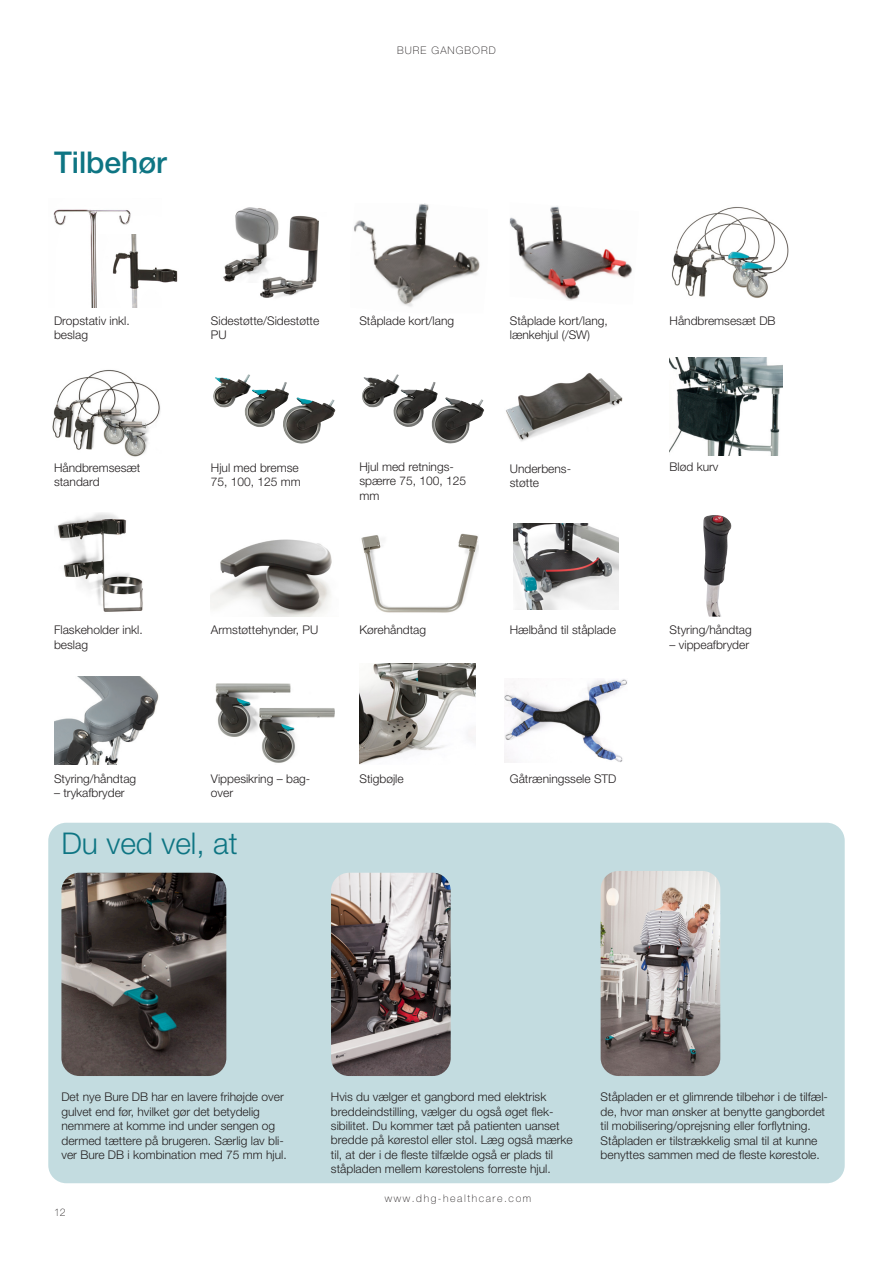
<style>
.page{position:relative;width:893px;height:1263px;background:#fff}
.page>*{position:absolute;margin:0;border:0;box-sizing:border-box;transform-origin:0 0}
.t1{font:300 30px "Helvetica Neue LT Std";color:#0e7583}
.t2{font:500 30px "Helvetica Neue LT Std";color:#0e7583}
.t3{font:300 12px/14.4px "Helvetica Neue LT Std";color:#231f20}
.t4{font:100 10.5px "Helvetica Neue LT Std";letter-spacing:.15em;color:#231f20}
.t5{font:100 10.5px "Helvetica Neue LT Std";letter-spacing:.1em;color:#231f20}
</style>
<div class="page">
<img style="left:53px;top:209px;width:85px;height:99px">
<img style="left:99px;top:234px;width:79px;height:73px">
<img style="left:223px;top:207px;width:47px;height:75px">
<img style="left:354px;top:203px;width:126px;height:104px">
<img style="left:510px;top:206px;width:122px;height:95px">
<img style="left:215px;top:374px;width:34px;height:17px">
<img style="left:363px;top:374px;width:34px;height:19px">
<img style="left:506px;top:373px;width:117px;height:68px">
<img style="left:670px;top:357px;width:112px;height:98px">
<img style="left:57px;top:513px;width:86px;height:99px">
<img style="left:211px;top:539px;width:121px;height:78px">
<img style="left:361px;top:533px;width:118px;height:80px">
<img style="left:703px;top:515px;width:29px;height:102px">
<img style="left:215px;top:683px;width:119px;height:80px">
<img style="left:54px;top:676px;width:105px;height:89px">
<img style="left:359px;top:663px;width:116px;height:102px">
<img style="left:505px;top:679px;width:122px;height:84px">
<div style="left:48px;top:823px;width:797px;height:360px;background:#c3dce0;border-radius:18px"></div>
<img style="left:514px;top:523px;width:104px;height:87px">
<img style="left:252px;top:212px;width:67px;height:86px">
<img style="left:671px;top:207px;width:118px;height:91px">
<img style="left:52px;top:370px;width:80px;height:68px">
<img style="left:73px;top:380px;width:87px;height:77px">
<img style="left:61px;top:873px;width:165px;height:203px">
<img style="left:331px;top:873px;width:120px;height:203px">
<img style="left:601px;top:871px;width:119px;height:205px">
<p class="t2" style="left:54px;top:145px;width:114px">Tilbehør</p>
<p class="t5" style="left:397px;top:44px;width:100px">BURE GANGBORD</p>
<p class="t3" style="left:54px;top:313px;width:77px">Dropstativ inkl. beslag</p>
<p class="t3" style="left:211px;top:313px;width:110px">Sidestøtte/Sidestøtte<br>PU</p>
<p class="t3" style="left:359px;top:313px;width:96px">Ståplade kort/lang</p>
<p class="t3" style="left:670px;top:313px;width:108px">Håndbremsesæt DB</p>
<p class="t3" style="left:510px;top:313px;width:100px">Ståplade kort/lang, lænkehjul (/SW)</p>
<p class="t3" style="left:54px;top:460px;width:88px">Håndbremsesæt standard</p>
<p class="t3" style="left:211px;top:460px;width:92px">Hjul med bremse<br>75, 100, 125 mm</p>
<p class="t3" style="left:359px;top:459px;width:108px">Hjul med retnings&shy;spærre 75, 100, 125 mm</p>
<p class="t3" style="left:510px;top:461px;width:63px">Underbens&shy;støtte</p>
<p class="t3" style="left:670px;top:459px;width:50px">Blød kurv</p>
<p class="t3" style="left:54px;top:623px;width:90px">Flaskeholder inkl. beslag</p>
<p class="t3" style="left:211px;top:623px;width:109px">Armstøttehynder, PU</p>
<p class="t3" style="left:359px;top:623px;width:68px">Kørehåndtag</p>
<p class="t3" style="left:510px;top:623px;width:108px">Hælbånd til ståplade</p>
<p class="t3" style="left:670px;top:623px;width:84px">Styring/håndtag</p>
<p class="t3" style="left:670px;top:637px;width:81px">– vippeafbryder</p>
<p class="t3" style="left:54px;top:771px;width:84px">Styring/håndtag</p>
<p class="t3" style="left:54px;top:785px;width:72px">– trykafbryder</p>
<p class="t3" style="left:211px;top:771px;width:101px">Vippesikring – bag&shy;over</p>
<p class="t3" style="left:359px;top:771px;width:46px">Stigbøjle</p>
<p class="t3" style="left:510px;top:771px;width:108px">Gåtræningssele STD</p>
<p class="t1" style="left:61px;top:825px;width:178px">Du ved vel, at</p>
<p class="t3" style="left:61px;top:1089px;width:227px">Det nye Bure DB har en lavere frihøjde over gulvet end før, hvilket gør det betydelig nemmere at komme ind under sengen og dermed tættere på brugeren. Særlig lav bli&shy;ver Bure DB i kombination med 75 mm hjul.</p>
<p class="t3" style="left:331px;top:1089px;width:243px">Hvis du vælger et gangbord med elektrisk breddeindstilling, vælger du også øget flek&shy;sibilitet. Du kommer tæt på patienten uanset bredde på kørestol eller stol. Læg også mærke til, at der i de fleste tilfælde også er plads til ståpladen mellem kørestolens forreste hjul.</p>
<p class="t4" style="left:385px;top:1192px;width:148px">www.dhg-healthcare.com</p>
<p class="t4" style="left:54px;top:1207px;width:13px">12</p>
<p class="t3" style="left:601px;top:1089px;width:229px">Ståpladen er et glimrende tilbehør i de tilfæl&shy;de, hvor man ønsker at benytte gangbordet til mobilisering/oprejsning eller forflytning.<br>Ståpladen er tilstrækkelig smal til at kunne benyttes sammen med de fleste kørestole.</p>
</div>
